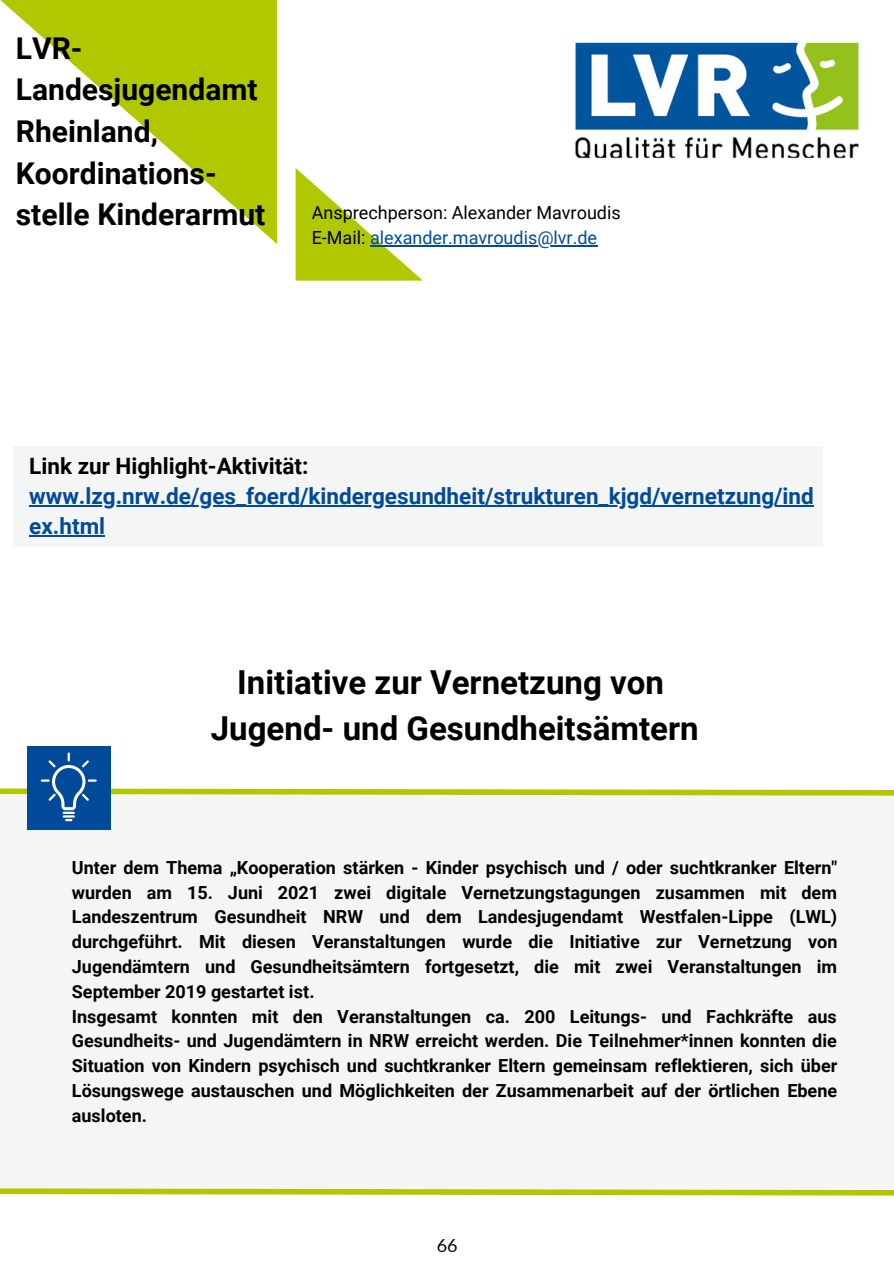
<style>
.page{position:relative;width:894px;height:1264px;background:#fff}
.page>*{position:absolute;margin:0;border:0;box-sizing:border-box;transform-origin:0 0}
.t1{font:700 33px "Roboto";color:#000}
.t2{font:700 30px/41.7px "Roboto";color:#000}
.t3{font:700 22.5px/30.5px "Roboto";color:#004a99}
.t4{font:700 18px/24.8px "Roboto";color:#000;text-align:justify}
.t5{font:18px "Roboto";color:#000}
.t6{font:18px "Roboto";color:#004a99}
.t7{font:18px "Lato";color:#000}
.s1{color:#000}
</style>
<div class="page">
<div style="left:0;top:795px;width:893px;height:393px;background:#f4f5f5"></div>
<svg style="left:0;top:1188px;width:893px;height:8px"></svg>
<svg style="left:0;top:0;width:277px;height:244px"></svg>
<svg style="left:295px;top:168px;width:128px;height:113px"></svg>
<div style="left:27px;top:746px;width:83px;height:84px;background:#004a99"></div>
<svg style="left:0;top:752px;width:893px;height:69px"></svg>
<div style="left:13px;top:446px;width:809px;height:101px;background:#f4f5f5"></div>
<img style="left:575px;top:42px;width:283px;height:117px">
<hr style="left:370px;top:245px;width:227px;height:1px;background:#004a99">
<hr style="left:29px;top:505px;width:784px;height:1px;background:#004a99">
<hr style="left:29px;top:535px;width:76px;height:1px;background:#004a99">
<p class="t2" style="left:16px;top:28px;width:251px">LVR-<br>Landesjugendamt<br>Rheinland,<br>Koordinations&shy;stelle Kinderarmut</p>
<p class="t5" style="left:311px;top:203px;width:310px">Ansprechperson: Alexander Mavroudis</p>
<p class="t6" style="left:311px;top:227px;width:287px"><span class="s1">E-Mail:</span> alexander.mavroudis@lvr.de</p>
<p class="t3" style="left:29px;top:451px;width:785px"><span class="s1">Link zur Highlight-Aktivität: </span>www.lzg.nrw.de/ges_foerd/kindergesundheit/strukturen_kjgd/vernetzung/ind ex.html</p>
<p class="t1" style="left:237px;top:663px;width:428px">Initiative zur Vernetzung von</p>
<p class="t1" style="left:211px;top:709px;width:489px">Jugend- und Gesundheitsämtern</p>
<p class="t4" style="left:72px;top:855px;width:767px">Unter dem Thema „Kooperation stärken - Kinder psychisch und / oder suchtkranker Eltern" wurden am 15. Juni 2021 zwei digitale Vernetzungstagungen zusammen mit dem Landeszentrum Gesundheit NRW und dem Landesjugendamt Westfalen-Lippe (LWL) durchgeführt. Mit diesen Veranstaltungen wurde die Initiative zur Vernetzung von Jugendämtern und Gesundheitsämtern fortgesetzt, die mit zwei Veranstaltungen im September 2019 gestartet ist.</p>
<p class="t4" style="left:72px;top:1003px;width:766px">Insgesamt konnten mit den Veranstaltungen ca. 200 Leitungs- und Fachkräfte aus Gesundheits- und Jugendämtern in NRW erreicht werden. Die Teilnehmer*innen konnten die Situation von Kindern psychisch und suchtkranker Eltern gemeinsam reflektieren, sich über Lösungswege austauschen und Möglichkeiten der Zusammenarbeit auf der örtlichen Ebene ausloten.</p>
<p class="t7" style="left:436px;top:1234px;width:22px">66</p>
</div>
